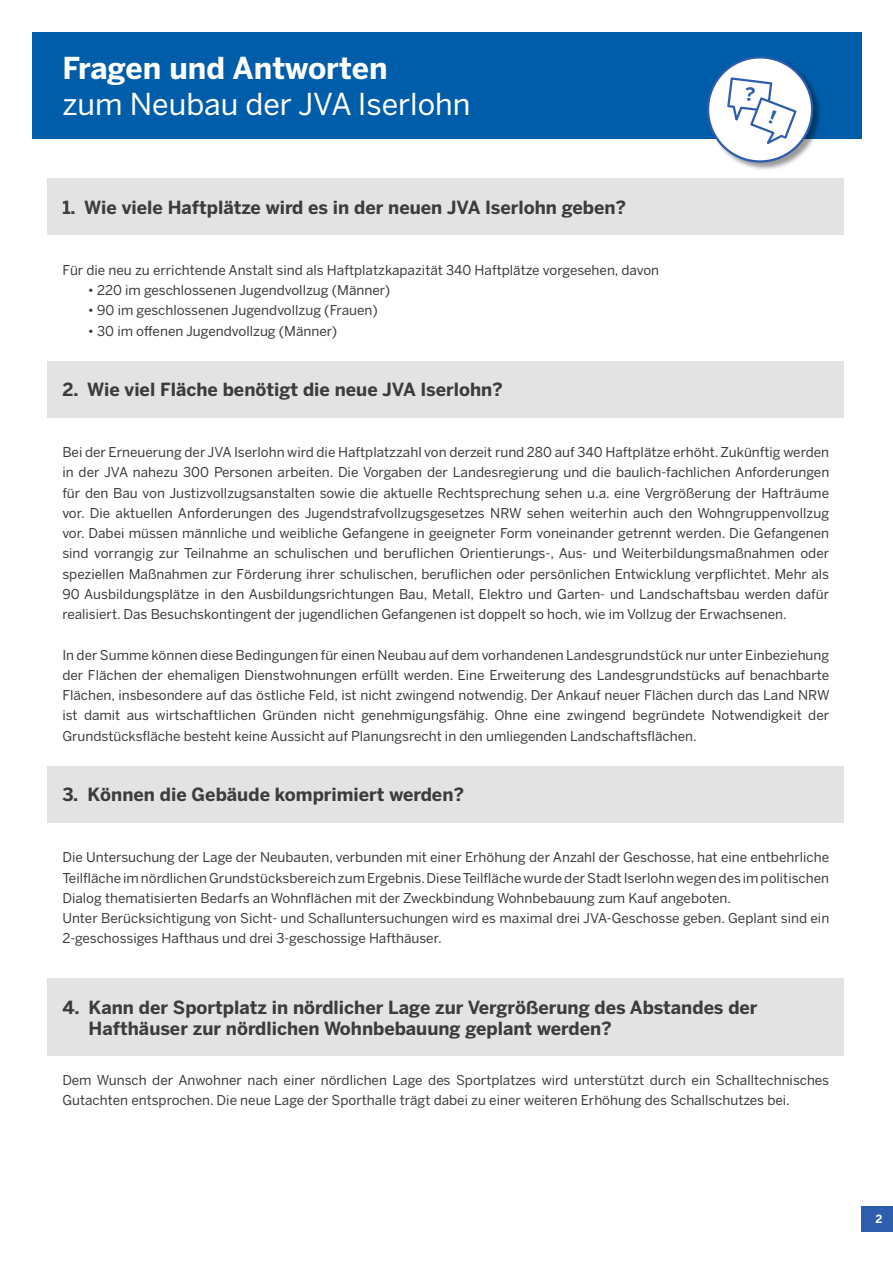
<style>
.page{position:relative;width:893px;height:1263px;background:#fff}
.page>*{position:absolute;margin:0;border:0;box-sizing:border-box;transform-origin:0 0}
.t1{font:30px "Benton Sans";color:#fff}
.t2{font:700 30px "Benton Sans";color:#fff}
.t3{font:700 18px/21px "Benton Sans";color:#3c3c3b}
.t4{font:13.5px/20.2px "Benton Sans";color:#3c3c3b;text-align:justify}
.t5{font:700 11.25px "Benton Sans";color:#fff}
</style>
<div class="page">
<div style="left:861px;top:1206px;width:32px;height:26px;background:#2e5dad"></div>
<div style="left:47px;top:179px;width:797px;height:56px;background:#e3e3e3"></div>
<div style="left:47px;top:361px;width:797px;height:56px;background:#e3e3e3"></div>
<div style="left:47px;top:766px;width:797px;height:56px;background:#e3e3e3"></div>
<div style="left:47px;top:978px;width:797px;height:77px;background:#e3e3e3"></div>
<div style="left:32px;top:32px;width:829px;height:106px;background:#005da9"></div>
<div style="left:707px;top:56px;width:115px;height:116px;background:#000;opacity:.4"></div>
<svg style="left:702px;top:56px;width:116px;height:111px"></svg>
<h1 class="t2" style="left:62px;top:50px;width:327px">Fragen und Antworten</h1>
<h1 class="t1" style="left:62px;top:87px;width:410px">zum Neubau der JVA Iserlohn</h1>
<h2 class="t3" style="left:62px;top:197px;width:565px">1. Wie viele Haftplätze wird es in der neuen JVA Iserlohn geben?</h2>
<p class="t4" style="left:62px;top:260px;width:598px">Für die neu zu errichtende Anstalt sind als Haftplatzkapazität 340 Haftplätze vorgesehen, davon</p>
<p class="t4" style="left:88px;top:280px;width:304px">• 220 im geschlossenen Jugendvollzug (Männer)</p>
<p class="t4" style="left:88px;top:300px;width:292px">• 90 im geschlossenen Jugendvollzug (Frauen)</p>
<p class="t4" style="left:88px;top:320px;width:251px">• 30 im offenen Jugendvollzug (Männer)</p>
<h2 class="t3" style="left:62px;top:379px;width:442px">2. Wie viel Fläche benötigt die neue JVA Iserlohn?</h2>
<p class="t4" style="left:62px;top:442px;width:768px">Bei der Erneuerung der JVA Iserlohn wird die Haftplatzzahl von derzeit rund 280 auf 340 Haftplätze erhöht. Zukünftig werden in der JVA nahezu 300 Personen arbeiten. Die Vorgaben der Landesregierung und die baulich-fachlichen Anforderungen für den Bau von Justizvollzugsanstalten sowie die aktuelle Rechtsprechung sehen u.a. eine Vergrößerung der Hafträume vor. Die aktuellen Anforderungen des Jugendstrafvollzugsgesetzes NRW sehen weiterhin auch den Wohngruppenvollzug vor. Dabei müssen männliche und weibliche Gefangene in geeigneter Form voneinander getrennt werden. Die Gefangenen sind vorrangig zur Teilnahme an schulischen und beruflichen Orientierungs-, Aus- und Weiterbildungsmaßnahmen oder speziellen Maßnahmen zur Förderung ihrer schulischen, beruflichen oder persönlichen Entwicklung verpflichtet. Mehr als 90 Ausbildungsplätze in den Ausbildungsrichtungen Bau, Metall, Elektro und Garten- und Landschaftsbau werden dafür realisiert. Das Besuchskontingent der jugendlichen Gefangenen ist doppelt so hoch, wie im Vollzug der Erwachsenen.</p>
<p class="t4" style="left:62px;top:644px;width:769px">In der Summe können diese Bedingungen für einen Neubau auf dem vorhandenen Landesgrundstück nur unter Einbeziehung der Flächen der ehemaligen Dienstwohnungen erfüllt werden. Eine Erweiterung des Landesgrundstücks auf benachbarte Flächen, insbesondere auf das östliche Feld, ist nicht zwingend notwendig. Der Ankauf neuer Flächen durch das Land NRW ist damit aus wirtschaftlichen Gründen nicht genehmigungsfähig. Ohne eine zwingend begründete Notwendigkeit der Grundstücksfläche besteht keine Aussicht auf Planungsrecht in den umliegenden Landschaftsflächen.</p>
<h2 class="t3" style="left:62px;top:784px;width:403px">3. Können die Gebäude komprimiert werden?</h2>
<p class="t4" style="left:62px;top:847px;width:768px;text-align:left">Die Untersuchung der Lage der Neubauten, verbunden mit einer Erhöhung der Anzahl der Geschosse, hat eine entbehrliche Teilfläche im nördlichen Grundstücksbereich zum Ergebnis. Diese Teilfläche wurde der Stadt Iserlohn wegen des im politischen Dialog thematisierten Bedarfs an Wohnflächen mit der Zweckbindung Wohnbebauung zum Kauf angeboten.<br>Unter Berücksichtigung von Sicht- und Schalluntersuchungen wird es maximal drei JVA-Geschosse geben. Geplant sind ein 2-geschossiges Hafthaus und drei 3-geschossige Hafthäuser.</p>
<h2 class="t3" style="left:89px;top:996px;width:670px;text-indent:-26px">4. Kann der Sportplatz in nördlicher Lage zur Vergrößerung des Abstandes der<br>Hafthäuser zur nördlichen Wohnbebauung geplant werden?</h2>
<p class="t4" style="left:62px;top:1070px;width:768px">Dem Wunsch der Anwohner nach einer nördlichen Lage des Sportplatzes wird unterstützt durch ein Schalltechnisches<br>Gutachten entsprochen. Die neue Lage der Sporthalle trägt dabei zu einer weiteren Erhöhung des Schallschutzes bei.</p>
<p class="t5" style="left:875px;top:1212px;width:8px">2</p>
</div>
